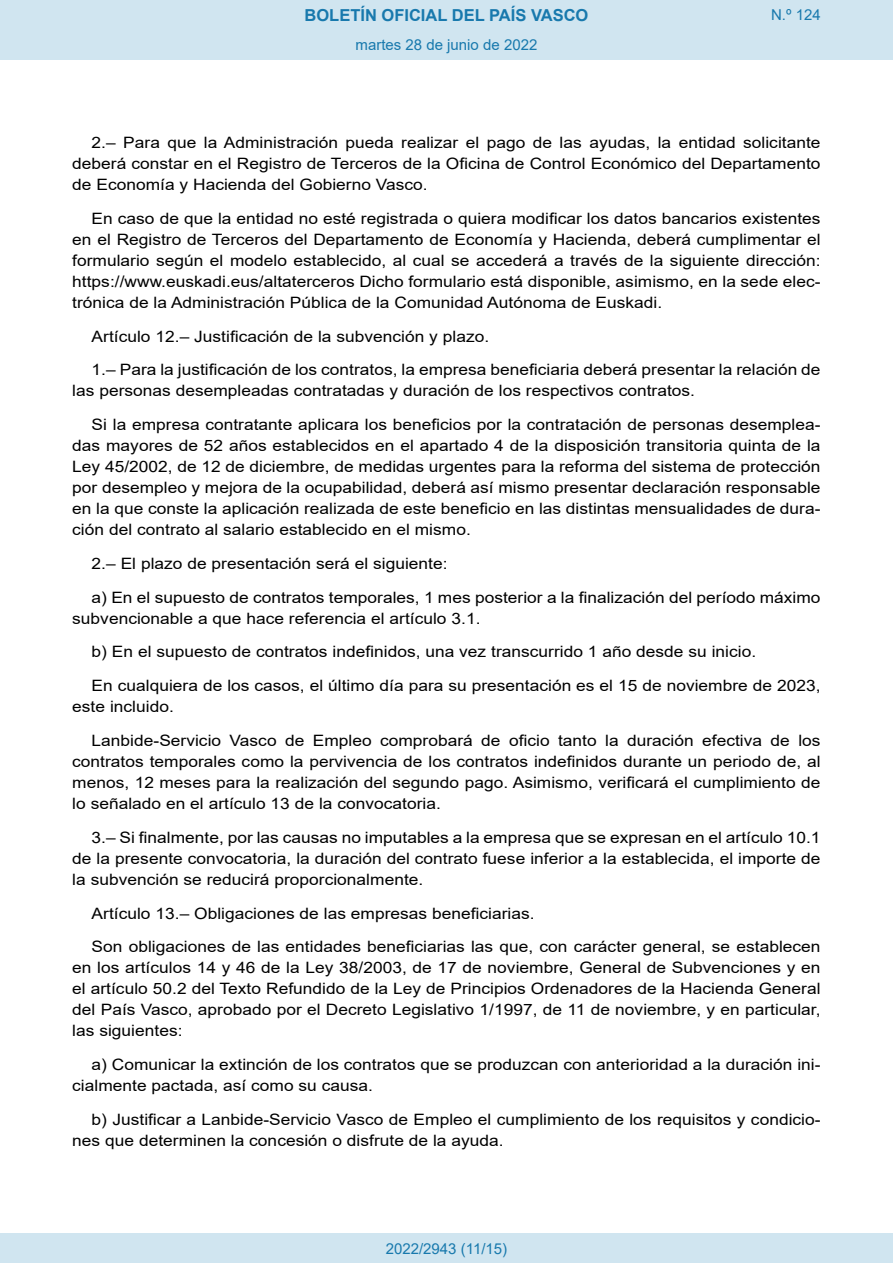
<style>
.page{position:relative;width:893px;height:1263px;background:#fff}
.page>*{position:absolute;margin:0;border:0;box-sizing:border-box;transform-origin:0 0}
.t1{font:700 16.5px "Arial";color:#1879ad}
.BOPVDetalle{font:15.6px/21px "Arial";color:#000;text-align:justify;scale:1.11 1}
.Paginacion_Centro{font:15px "Arial";color:#1879ad}
</style>
<div class="page">
<div style="left:0;top:0;width:893px;height:60px;background:#d0e5f0"></div>
<div style="left:0;top:1233px;width:893px;height:30px;background:#d0e5f0"></div>
<p class="t1" style="left:305px;top:3px;width:285px">BOLETÍN OFICIAL DEL PAÍS VASCO</p>
<p class="Paginacion_Centro" style="left:356px;top:35px;width:183px">martes 28 de junio de 2022</p>
<p class="Paginacion_Centro" style="left:771px;top:5px;width:51px">N.º 124</p>
<p class="BOPVDetalle" style="left:72px;top:132px;width:676px;text-indent:19px">2.– Para que la Administración pueda realizar el pago de las ayudas, la entidad solicitante deberá constar en el Registro de Terceros de la Oficina de Control Económico del Departamento de Economía y Hacienda del Gobierno Vasco.</p>
<p class="BOPVDetalle" style="left:72px;top:208px;width:676px;text-indent:19px">En caso de que la entidad no esté registrada o quiera modificar los datos bancarios existentes en el Registro de Terceros del Departamento de Economía y Hacienda, deberá cumplimentar el formulario según el modelo establecido, al cual se accederá a través de la siguiente dirección: https://www.euskadi.eus/altaterceros Dicho formulario está disponible, asimismo, en la sede elec&shy;trónica de la Administración Pública de la Comunidad Autónoma de Euskadi.</p>
<p class="BOPVDetalle" style="left:92px;top:326px;width:360px">Artículo 12.– Justificación de la subvención y plazo.</p>
<p class="BOPVDetalle" style="left:72px;top:359px;width:676px;text-indent:19px">1.– Para la justificación de los contratos, la empresa beneficiaria deberá presentar la relación de las personas desempleadas contratadas y duración de los respectivos contratos.</p>
<p class="BOPVDetalle" style="left:72px;top:414px;width:676px;text-indent:19px">Si la empresa contratante aplicara los beneficios por la contratación de personas desemplea&shy;das mayores de 52 años establecidos en el apartado 4 de la disposición transitoria quinta de la Ley 45/2002, de 12 de diciembre, de medidas urgentes para la reforma del sistema de protección por desempleo y mejora de la ocupabilidad, deberá así mismo presentar declaración responsable en la que conste la aplicación realizada de este beneficio en las distintas mensualidades de dura&shy;ción del contrato al salario establecido en el mismo.</p>
<p class="BOPVDetalle" style="left:92px;top:553px;width:322px">2.– El plazo de presentación será el siguiente:</p>
<p class="BOPVDetalle" style="left:72px;top:587px;width:676px;text-indent:19px">a) En el supuesto de contratos temporales, 1 mes posterior a la finalización del período máximo subvencionable a que hace referencia el artículo 3.1.</p>
<p class="BOPVDetalle" style="left:92px;top:641px;width:600px">b) En el supuesto de contratos indefinidos, una vez transcurrido 1 año desde su inicio.</p>
<p class="BOPVDetalle" style="left:72px;top:675px;width:676px;text-indent:19px">En cualquiera de los casos, el último día para su presentación es el 15 de noviembre de 2023, este incluido.</p>
<p class="BOPVDetalle" style="left:72px;top:730px;width:676px;text-indent:19px">Lanbide-Servicio Vasco de Empleo comprobará de oficio tanto la duración efectiva de los contratos temporales como la pervivencia de los contratos indefinidos durante un periodo de, al menos, 12 meses para la realización del segundo pago. Asimismo, verificará el cumplimiento de lo señalado en el artículo 13 de la convocatoria.</p>
<p class="BOPVDetalle" style="left:72px;top:827px;width:676px;text-indent:19px">3.– Si finalmente, por las causas no imputables a la empresa que se expresan en el artículo 10.1 de la presente convocatoria, la duración del contrato fuese inferior a la establecida, el importe de la subvención se reducirá proporcionalmente.</p>
<p class="BOPVDetalle" style="left:92px;top:902px;width:401px">Artículo 13.– Obligaciones de las empresas beneficiarias.</p>
<p class="BOPVDetalle" style="left:72px;top:936px;width:676px;text-indent:19px">Son obligaciones de las entidades beneficiarias las que, con carácter general, se establecen en los artículos 14 y 46 de la Ley 38/2003, de 17 de noviembre, General de Subvenciones y en el artículo 50.2 del Texto Refundido de la Ley de Principios Ordenadores de la Hacienda General del País Vasco, aprobado por el Decreto Legislativo 1/1997, de 11 de noviembre, y en particular, las siguientes:</p>
<p class="BOPVDetalle" style="left:72px;top:1054px;width:676px;text-indent:19px">a) Comunicar la extinción de los contratos que se produzcan con anterioridad a la duración ini&shy;cialmente pactada, así como su causa.</p>
<p class="BOPVDetalle" style="left:72px;top:1109px;width:676px;text-indent:19px">b) Justificar a Lanbide-Servicio Vasco de Empleo el cumplimiento de los requisitos y condicio&shy;nes que determinen la concesión o disfrute de la ayuda.</p>
<p class="Paginacion_Centro" style="left:386px;top:1238px;width:123px">2022/2943 (11/15)</p>
</div>
